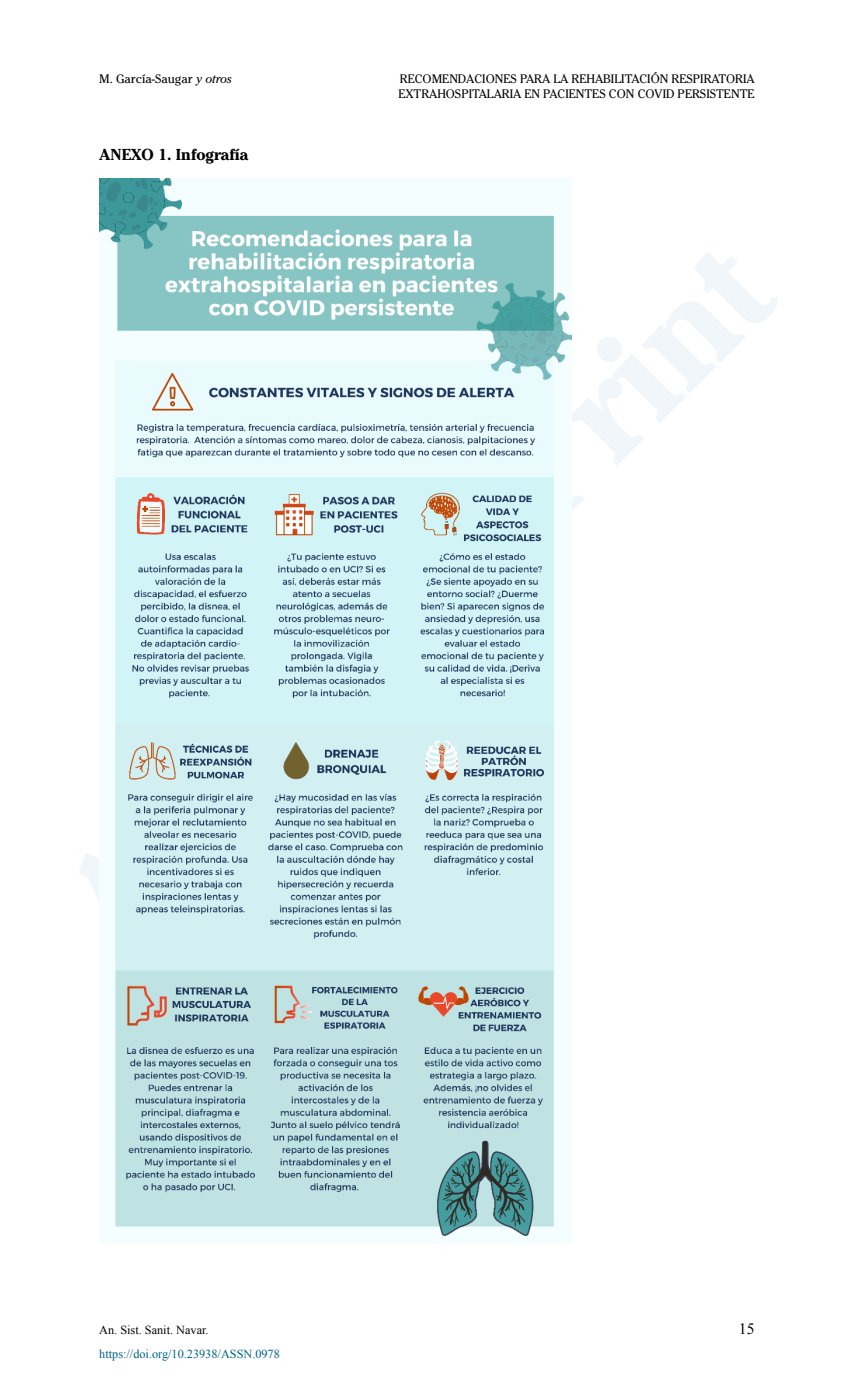
<style>
.page{position:relative;width:844px;height:1389px;background:#fff}
.page>*{position:absolute;margin:0;border:0;box-sizing:border-box;transform-origin:0 0}
.t1{font:700 15.75px "Cheltenham Std";color:#000}
.t2{font:15.75px "Times New Roman";color:#000}
.t3{font:12.25px/14.7px "Cheltenham Std";color:#000}
.t4{font:12.25px "Times New Roman";color:#00628b}
.t5{font:12.25px "Times New Roman";color:#000}
.s1{font-style:italic}
</style>
<div class="page">
<img style="left:99px;top:179px;width:472px;height:1065px">
<p class="t3" style="left:99px;top:72px;width:134px">M. García-Saugar <span class="s1">y otros</span></p>
<p class="t3" style="left:398px;top:72px;width:357px">RECOMENDACIONES PARA LA REHABILITACIÓN RESPIRATORIA<br>EXTRAHOSPITALARIA EN PACIENTES CON COVID PERSISTENTE</p>
<p class="t1" style="left:99px;top:145px;width:150px">ANEXO 1. Infografía</p>
<p class="t5" style="left:99px;top:1322px;width:111px">An. Sist. Sanit. Navar.</p>
<p class="t2" style="left:738px;top:1318px;width:17px">15</p>
<p class="t4" style="left:99px;top:1345px;width:182px">https://doi.org/10.23938/ASSN.0978</p>
</div>
